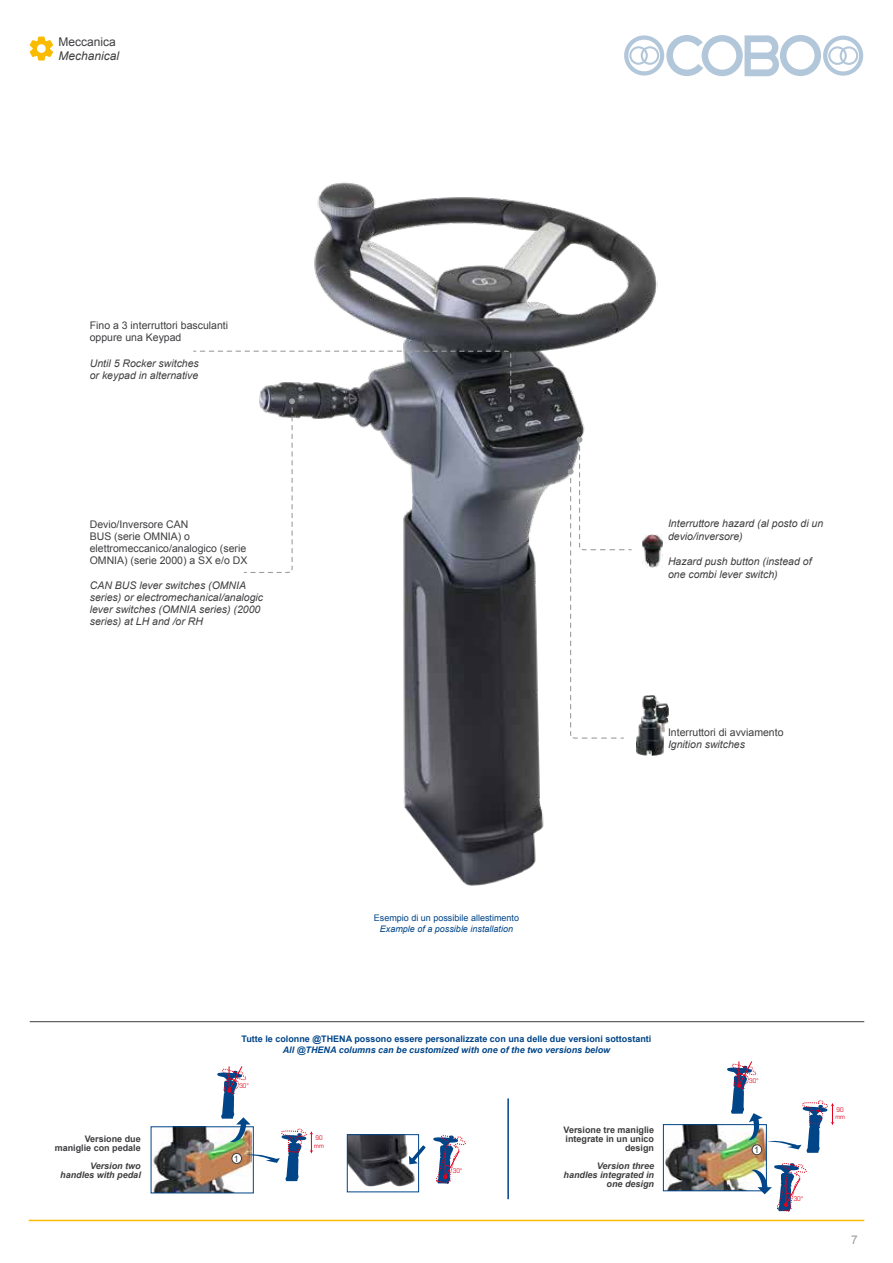
<style>
.page{position:relative;width:893px;height:1263px;background:#fff}
.page>*{position:absolute;margin:0;border:0;box-sizing:border-box;transform-origin:0 0}
.t1{font:italic 12px "Arial";color:#3e3d40}
.t2{font:12px "Arial";color:#3e3d40}
.t3{font:12px "Arial";color:#9c9e9f}
.t4{font:italic 10.5px/12px "Arial";color:#3e3d40}
.t5{font:10.5px/12.1px "Arial";color:#3e3d40}
.t6{font:700 9px "Arial";color:#004588}
.t7{font:700 9px/9px "Arial";color:#3e3d40;text-align:right}
.t8{font:italic 700 9px/9px "Arial";color:#3e3d40;text-align:right}
.t9{font:italic 700 9px "Arial";color:#004588}
.t10{font:9px "Arial";color:#004588}
.t11{font:italic 9px "Arial";color:#004588}
.t12{font:9px "Arial";color:#3e3d40}
.t13{font:condensed 6.3px/7.6px "Eurostile LT Std";color:#e2001a}
</style>
<div class="page">
<img style="left:314px;top:182px;width:343px;height:704px">
<svg style="left:193px;top:350px;width:321px;height:224px"></svg>
<svg style="left:568px;top:437px;width:64px;height:302px"></svg>
<img style="left:666px;top:1126px;width:99px;height:63px">
<div style="left:663px;top:1124px;width:104px;height:67px;border:1px solid #004588"></div>
<svg style="left:727px;top:1061px;width:107px;height:92px"></svg>
<img style="left:349px;top:1136px;width:67px;height:50px">
<div style="left:347px;top:1134px;width:72px;height:58px;border:1px solid #004588"></div>
<svg style="left:433px;top:1135px;width:33px;height:49px"></svg>
<svg style="left:409px;top:1145px;width:17px;height:19px"></svg>
<img style="left:153px;top:1128px;width:79px;height:63px">
<div style="left:151px;top:1126px;width:103px;height:67px;border:1px solid #004588"></div>
<svg style="left:217px;top:1066px;width:96px;height:115px"></svg>
<svg style="left:751px;top:1163px;width:56px;height:49px"></svg>
<hr style="left:30px;top:1021px;width:834px;height:1px;background:#3e3d40">
<div style="left:232px;top:1153px;width:9px;height:10px;background:#fff;border-radius:50%"></div>
<div style="left:232px;top:1153px;width:10px;height:11px;border:1px solid #3e3d40;border-radius:50%"></div>
<div style="left:752px;top:1145px;width:10px;height:10px;background:#fff;border-radius:50%"></div>
<div style="left:752px;top:1144px;width:10px;height:11px;border:1px solid #3e3d40;border-radius:50%"></div>
<img style="left:642px;top:535px;width:20px;height:32px">
<img style="left:636px;top:695px;width:33px;height:61px">
<hr style="left:507px;top:1098px;width:2px;height:101px;background:#004588">
<hr style="left:29px;top:1220px;width:835px;height:1px;background:#fabb00">
<svg style="left:624px;top:35px;width:239px;height:41px"></svg>
<svg style="left:30px;top:37px;width:23px;height:24px"></svg>
<p class="t2" style="left:58px;top:34px;width:59px">Meccanica</p>
<p class="t1" style="left:58px;top:48px;width:62px">Mechanical</p>
<p class="t5" style="left:90px;top:319px;width:140px;line-height:12.6px">Fino a 3 interruttori basculanti oppure una Keypad</p>
<p class="t4" style="left:90px;top:357px;width:111px;line-height:12.6px">Until 5 Rocker switches or keypad in alternative</p>
<p class="t5" style="left:90px;top:518px;width:159px">Devio/Inversore CAN<br>BUS (serie OMNIA) o elettromeccanico/analogico (serie<br>OMNIA) (serie 2000) a SX e/o DX</p>
<p class="t4" style="left:90px;top:579px;width:175px">CAN BUS lever switches (OMNIA series) or electromechanical/analogic lever switches (OMNIA series) (2000 series) at LH and /or RH</p>
<p class="t4" style="left:668px;top:518px;width:157px;line-height:12.6px">Interruttore hazard (al posto di un devio/inversore)</p>
<p class="t4" style="left:668px;top:555px;width:145px;line-height:12.6px">Hazard push button (instead of one combi lever switch)</p>
<p class="t5" style="left:668px;top:726px;width:117px">Interruttori di avviamento</p>
<p class="t4" style="left:668px;top:739px;width:79px">Ignition switches</p>
<p class="t7" style="left:55px;top:1134px;width:88px">Versione due maniglie con pedale</p>
<p class="t8" style="left:60px;top:1161px;width:82px">Version two handles with pedal</p>
<p class="t10" style="left:374px;top:912px;width:147px">Esempio di un possibile allestimento</p>
<p class="t11" style="left:380px;top:922px;width:135px">Example of a possible installation</p>
<p class="t6" style="left:242px;top:1033px;width:411px">Tutte le colonne @THENA possono essere personalizzate con una delle due versioni sottostanti</p>
<p class="t9" style="left:283px;top:1044px;width:329px">All @THENA columns can be customized with one of the two versions below</p>
<p class="t13" style="left:239px;top:1081px;width:11px">30°</p>
<p class="t12" style="left:234px;top:1153px;width:7px">1</p>
<p class="t13" style="left:314px;top:1134px;width:11px">90 mm</p>
<p class="t13" style="left:453px;top:1167px;width:11px">30°</p>
<p class="t7" style="left:563px;top:1126px;width:92px">Versione tre maniglie integrate in un unico design</p>
<p class="t8" style="left:564px;top:1162px;width:92px">Version three handles integrated in one design</p>
<p class="t13" style="left:749px;top:1076px;width:11px">30°</p>
<p class="t12" style="left:754px;top:1144px;width:7px">1</p>
<p class="t13" style="left:794px;top:1194px;width:11px">30°</p>
<p class="t13" style="left:835px;top:1106px;width:11px">90 mm</p>
<p class="t3" style="left:851px;top:1232px;width:8px">7</p>
</div>
